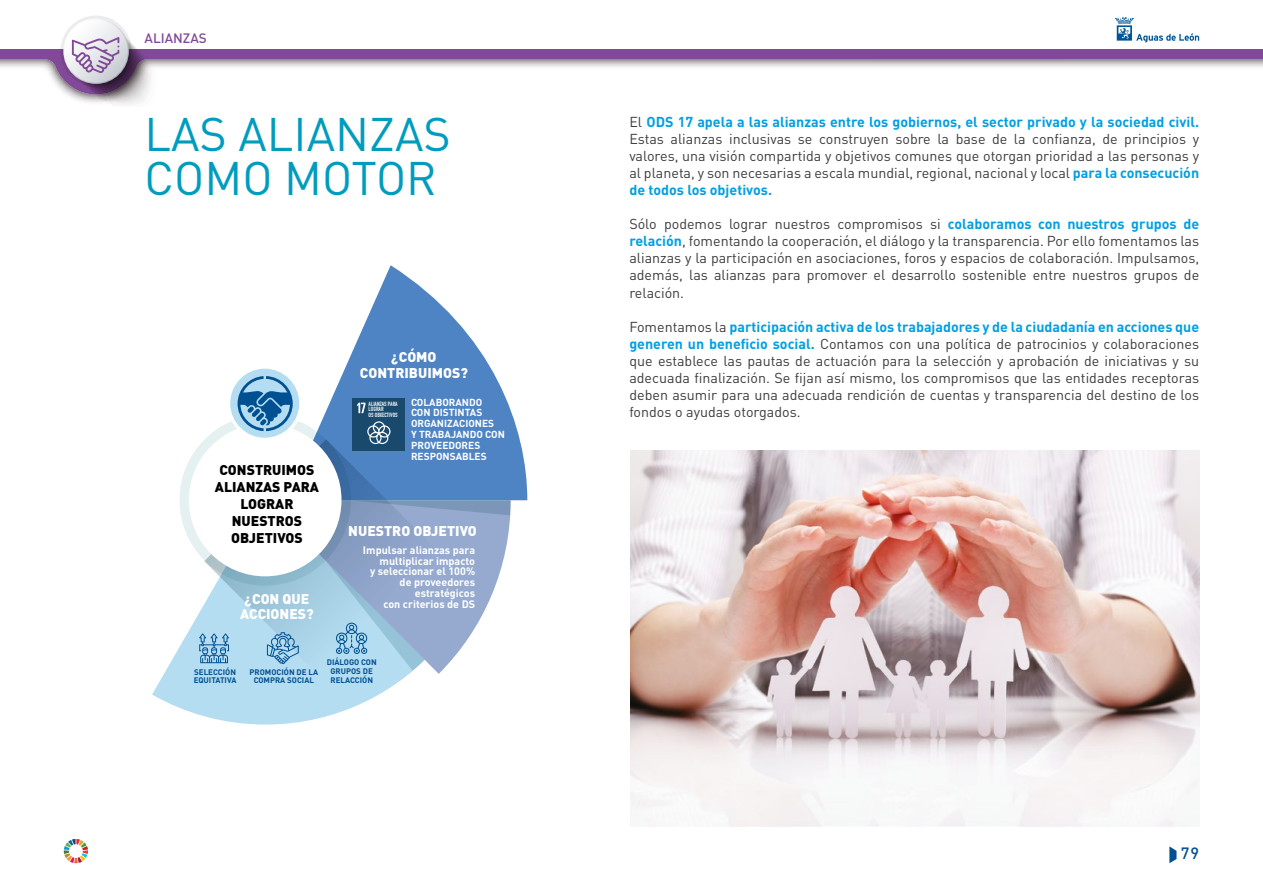
<style>
.page{position:relative;width:1263px;height:893px;background:#fff}
.page>*{position:absolute;margin:0;border:0;box-sizing:border-box;transform-origin:0 0}
.t1{font:46.5px/43.5px "DIN Pro";color:#009cbe}
.t2{font:500 16.2px "DIN Pro";color:#005092}
.t3{font:14.25px/17.1px "DIN Pro";color:#3c3c3b;text-align:justify}
.t4{font:900 13.95px/15.6px "DIN Pro";color:#fff;text-align:center}
.t5{font:900 13.95px/17.1px "DIN Pro";color:#000;text-align:center}
.t6{font:500 13.5px "DIN Pro";color:#814997}
.t7{font:700 10.8px/10.8px "DIN Pro";color:#fff;text-align:right}
.t8{font:700 10.05px/10.9px "DIN Pro";color:#fff}
.t9{font:700 7.95px/8.9px "DIN Pro";color:#005092;text-align:center}
.t10{font:700 6px/5.4px "DIN Condensed";color:#fff}
.s1{font-weight:700;color:#009fe3}
</style>
<div class="page">
<svg style="left:1169px;top:846px;width:7px;height:17px"></svg>
<svg style="left:64px;top:839px;width:24px;height:24px"></svg>
<svg style="left:1px;top:49px;width:1262px;height:43px"></svg>
<svg style="left:63px;top:18px;width:96px;height:88px"></svg>
<svg style="left:1115px;top:17px;width:84px;height:26px"></svg>
<hr style="left:0;top:0;width:1px;height:893px;background:#000">
<svg style="left:152px;top:605px;width:257px;height:120px;fill:#b5ddf1"></svg>
<svg style="left:317px;top:265px;width:210px;height:235px;fill:#4e84c4"></svg>
<div style="left:179px;top:414px;width:172px;height:172px;background:#e5f0f1;border-radius:50%"></div>
<svg style="left:204px;top:439px;width:233px;height:233px;background:#7fabd3"></svg>
<div style="left:189px;top:424px;width:152px;height:152px;background:#fff;border-radius:50%"></div>
<svg style="left:229px;top:367px;width:72px;height:72px"></svg>
<div style="left:227px;top:365px;width:76px;height:76px;border:3px solid #fff;border-radius:50%"></div>
<svg style="left:238px;top:376px;width:55px;height:55px;background:#639dc5"></svg>
<div style="left:352px;top:398px;width:53px;height:53px;background:#19496c"></div>
<svg style="left:357px;top:403px;width:8px;height:10px"></svg>
<svg style="left:367px;top:421px;width:23px;height:23px"></svg>
<svg style="left:199px;top:633px;width:30px;height:30px"></svg>
<svg style="left:267px;top:500px;width:244px;height:174px"></svg>
<img style="left:630px;top:450px;width:569px;height:377px">
<p class="t6" style="left:145px;top:28px;width:64px">ALIANZAS</p>
<h1 class="t1" style="left:145px;top:111px;width:308px">LAS ALIANZAS<br>COMO MOTOR</h1>
<p class="t3" style="left:629px;top:112px;width:571px">El <span class="s1">ODS 17 apela a las alianzas entre los gobiernos, el sector privado y la sociedad civil.<br></span>Estas alianzas inclusivas se construyen sobre la base de la confianza, de principios y valores, una visión compartida y objetivos comunes que otorgan prioridad a las personas y al planeta, y son necesarias a escala mundial, regional, nacional y local <span class="s1">para la consecución de todos los objetivos.</span></p>
<p class="t3" style="left:629px;top:215px;width:571px">Sólo podemos lograr nuestros compromisos si <span class="s1">colaboramos con nuestros grupos de relación</span>, fomentando la cooperación, el diálogo y la transparencia. Por ello fomentamos las alianzas y la participación en asociaciones, foros y espacios de colaboración. Impulsamos, además, las alianzas para promover el desarrollo sostenible entre nuestros grupos de relación.</p>
<p class="t3" style="left:629px;top:317px;width:571px">Fomentamos la <span class="s1">participación activa de los trabajadores y de la ciudadanía en acciones que generen un beneficio social.</span> Contamos con una política de patrocinios y colaboraciones que establece las pautas de actuación para la selección y aprobación de iniciativas y su adecuada finalización. Se fijan así mismo, los compromisos que las entidades receptoras deben asumir para una adecuada rendición de cuentas y transparencia del destino de los fondos o ayudas otorgados.</p>
<p class="t4" style="left:360px;top:349px;width:109px">¿CÓMO<br>CONTRIBUIMOS?</p>
<p class="t8" style="left:411px;top:396px;width:95px">COLABORANDO<br>CON DISTINTAS<br>ORGANIZACIONES<br>Y TRABAJANDO CON<br>PROVEEDORES<br>RESPONSABLES</p>
<p class="t10" style="left:369px;top:401px;width:31px">ALIANZAS PARA<br>LOGRAR<br>OS OBXECTIVOS</p>
<p class="t5" style="left:215px;top:461px;width:106px">CONSTRUIMOS<br>ALIANZAS PARA<br>LOGRAR<br>NUESTROS<br>OBJETIVOS</p>
<p class="t4" style="left:240px;top:590px;width:75px">¿CON QUE<br>ACCIONES?</p>
<p class="t4" style="left:348px;top:523px;width:130px">NUESTRO OBJETIVO</p>
<p class="t7" style="left:363px;top:544px;width:114px">Impulsar alianzas para multiplicar impacto<br>y seleccionar el 100% de proveedores estratégicos<br>con criterios de DS</p>
<p class="t9" style="left:194px;top:667px;width:44px;text-align:left">SELECCIÓN<br>EQUITATIVA</p>
<p class="t9" style="left:250px;top:667px;width:70px">PROMOCIÓN DE LA<br>COMPRA SOCIAL</p>
<p class="t9" style="left:327px;top:658px;width:51px">DIÁLOGO CON<br>GRUPOS DE<br>RELACCIÓN</p>
<p class="t2" style="left:1181px;top:842px;width:20px">79</p>
</div>
